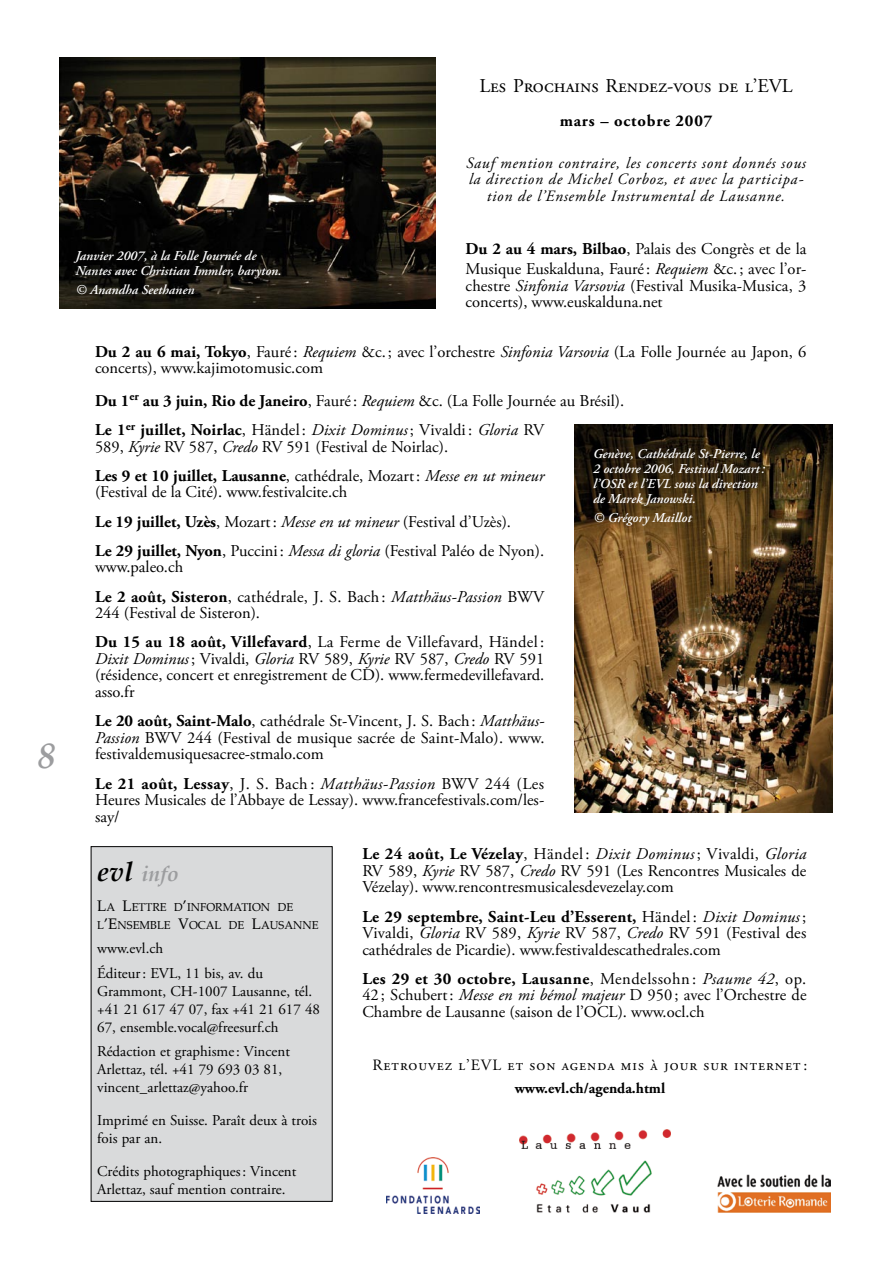
<style>
.page{position:relative;width:893px;height:1263px;background:#fff}
.page>*{position:absolute;margin:0;border:0;box-sizing:border-box;transform-origin:0 0}
.t1{font:italic 700 21px "Palatino";color:#9c9d9f}
.t2{font:19.5px "Adobe Garamond Pro";color:#000}
.t3{font:16.5px/16.5px "Adobe Garamond Pro";color:#000}
.t4{font:16.5px/29.2px "Adobe Garamond Pro";letter-spacing:-.02em;color:#000}
.t5{font:700 16.5px "Adobe Garamond Pro";letter-spacing:.05em;color:#000}
.t6{font:italic 15.75px/16.5px "Adobe Garamond Pro";letter-spacing:.05em;color:#000;text-align:center}
.t7{font:15.75px "Adobe Garamond Pro";letter-spacing:.065em;color:#000}
.t8{font:15px/18px "Adobe Garamond Pro";color:#000}
.t9{font:700 15px "Adobe Garamond Pro";color:#000}
.t10{font:italic 600 13.5px/15px "Adobe Garamond Pro";color:#fff}
.t11{font:11.25px/18px "Palatino";color:#000}
.s1{font-weight:700}
.s2{font-style:italic}
.s3{font-size:27px;color:#000}
.s4{font-size:15px}
</style>
<div class="page">
<img style="left:520px;top:1129px;width:151px;height:19px">
<img style="left:536px;top:1160px;width:116px;height:53px">
<img style="left:717px;top:1175px;width:114px;height:37px">
<img style="left:387px;top:1158px;width:93px;height:55px">
<img style="left:60px;top:57px;width:376px;height:251px">
<img style="left:574px;top:424px;width:259px;height:388px">
<div style="left:91px;top:847px;width:241px;height:354px;background:#d9dadb"></div>
<div style="left:91px;top:846px;width:242px;height:356px;border:1px solid #000"></div>
<p class="t2" style="left:479px;top:74px;width:315px">Les Prochains Rendez-vous de l’EVL</p>
<p class="t5" style="left:560px;top:111px;width:154px">mars – octobre 2007</p>
<p class="t6" style="left:466px;top:155px;width:341px">Sauf mention contraire, les concerts sont donnés sous la direction de Michel Corboz, et avec la participa&shy;tion de l’Ensemble Instrumental de Lausanne.</p>
<p class="t4" style="left:466px;top:240px;width:342px;line-height:19.8px"><span class="s1">Du 2 au 4 mars, Bilbao</span>, Palais des Congrès et de la<br>Musique Euskalduna, Fauré: <span class="s2">Requiem</span> &amp;c.; avec l’or-</p>
<p class="t3" style="left:466px;top:278px;width:342px">chestre <span class="s2">Sinfonia Varsovia</span> (Festival Musika-Musica, 3 concerts), www.euskalduna.net</p>
<p class="t3" style="left:95px;top:344px;width:713px"><span class="s1">Du 2 au 6 mai, Tokyo</span>, Fauré: <span class="s2">Requiem</span> &amp;c. ; avec l’orchestre <span class="s2">Sinfonia Varsovia</span> (La Folle Journée au Japon, 6 concerts), www.kajimotomusic.com</p>
<p class="t3" style="left:95px;top:387px;width:531px;line-height:29.2px"><span class="s1">Du 1</span><sup>er</sup> <span class="s1">au 3 juin, Rio de Janeiro</span>, Fauré: <span class="s2">Requiem</span> &amp;c. (La Folle Journée au Brésil).<br><span class="s1">Le 1</span><sup>er</sup> <span class="s1">juillet, Noirlac</span>, Händel : <span class="s2">Dixit Dominus</span> ; Vivaldi : <span class="s2">Gloria</span> RV</p>
<p class="t3" style="left:95px;top:432px;width:451px;line-height:29.2px">589, <span class="s2">Kyrie</span> RV 587, <span class="s2">Credo</span> RV 591 (Festival de Noirlac).<br><span class="s1">Les 9 et 10 juillet, Lausanne</span>, cathédrale, Mozart: <span class="s2">Messe en ut mineur</span></p>
<p class="t4" style="left:95px;top:478px;width:451px">(Festival de la Cité). www.festivalcite.ch<br><span class="s1">Le 19 juillet, Uzès</span>, Mozart: <span class="s2">Messe en ut mineur</span> (Festival d’Uzès).<br><span class="s1">Le 29 juillet, Nyon</span>, Puccini: <span class="s2">Messa di gloria</span> (Festival Paléo de Nyon).</p>
<p class="t3" style="left:95px;top:553px;width:451px;line-height:29.2px">www.paleo.ch<br><span class="s1">Le 2 août, Sisteron</span>, cathédrale, J. S. Bach : <span class="s2">Matthäus-Passion</span> BWV</p>
<p class="t3" style="left:95px;top:599px;width:451px;line-height:29.2px">244 (Festival de Sisteron).<br><span class="s1">Du 15 au 18 août, Villefavard</span>, La Ferme de Villefavard, Händel :</p>
<p class="t3" style="left:95px;top:651px;width:451px;text-align:justify"><span class="s2">Dixit Dominus</span>; Vivaldi, <span class="s2">Gloria</span> RV 589, <span class="s2">Kyrie</span> RV 587, <span class="s2">Credo</span> RV 591 (résidence, concert et enregistrement de CD). www.fermedevillefavard. asso.fr</p>
<p class="t3" style="left:95px;top:713px;width:451px;text-align:justify"><span class="s1">Le 20 août, Saint-Malo</span>, cathédrale St-Vincent, J. S. Bach: <span class="s2">Matthäus-Passion</span> BWV 244 (Festival de musique sacrée de Saint-Malo). www. festivaldemusiquesacree-stmalo.com</p>
<p class="t3" style="left:95px;top:776px;width:451px;text-align:justify"><span class="s1">Le 21 août, Lessay</span>, J. S. Bach : <span class="s2">Matthäus-Passion</span> BWV 244 (Les Heures Musicales de l’Abbaye de Lessay). www.francefestivals.com/les&shy;say/</p>
<p class="t3" style="left:362px;top:846px;width:446px;text-align:justify"><span class="s1">Le 24 août, Le Vézelay</span>, Händel : <span class="s2">Dixit Dominus</span> ; Vivaldi, <span class="s2">Gloria </span>RV 589, <span class="s2">Kyrie</span> RV 587, <span class="s2">Credo</span> RV 591 (Les Rencontres Musicales de Vézelay). www.rencontresmusicalesdevezelay.com</p>
<p class="t3" style="left:362px;top:909px;width:446px;text-align:justify"><span class="s1">Le 29 septembre, Saint-Leu d’Esserent,</span> Händel : <span class="s2">Dixit Dominus</span> ; Vivaldi, <span class="s2">Gloria</span> RV 589, <span class="s2">Kyrie</span> RV 587, <span class="s2">Credo</span> RV 591 (Festival des cathédrales de Picardie). www.festivaldescathedrales.com</p>
<p class="t3" style="left:362px;top:971px;width:446px;text-align:justify"><span class="s1">Les 29 et 30 octobre, Lausanne</span>, Mendelssohn : <span class="s2">Psaume 42</span>, op.<br>42 ; Schubert: <span class="s2">Messe en mi bémol majeur</span> D 950 ; avec l’Orchestre de Chambre de Lausanne (saison de l’OCL). www.ocl.ch</p>
<p class="t7" style="left:372px;top:1055px;width:437px">Retrouvez l’EVL et son agenda mis à jour sur internet :</p>
<p class="t9" style="left:515px;top:1079px;width:152px">www.evl.ch/agenda.html</p>
<p class="t10" style="left:75px;top:248px;width:208px">Janvier 2007, à la Folle Journée de<br>Nantes avec Christian Immler, baryton.</p>
<p class="t10" style="left:75px;top:283px;width:120px">© Anandha Seethanen</p>
<p class="t10" style="left:593px;top:446px;width:173px">Genève, Cathédrale St-Pierre, le<br>2 octobre 2006, Festival Mozart: l’OSR et l’EVL sous la direction de Marek Janowski.</p>
<p class="t10" style="left:593px;top:511px;width:100px">© Grégory Maillot</p>
<p class="t1" style="left:97px;top:861px;width:83px"><span class="s3">evl</span> info</p>
<p class="t11" style="left:97px;top:899px;width:223px"><span class="s4">L</span>A <span class="s4">L</span>ETTRE D<span class="s4">’</span>INFORMATION DE<br>L<span class="s4">’E</span>NSEMBLE <span class="s4">V</span>OCAL DE <span class="s4">L</span>AUSANNE</p>
<p class="t8" style="left:97px;top:937px;width:167px;line-height:24.3px">www.evl.ch<br>Éditeur: EVL, 11 bis, av. du</p>
<p class="t8" style="left:97px;top:982px;width:224px">Grammont, CH-1007 Lausanne, tél. +41 21 617 47 07, fax +41 21 617 48<br>67, ensemble.vocal@freesurf.ch</p>
<p class="t8" style="left:97px;top:1043px;width:194px">Rédaction et graphisme: Vincent<br>Arlettaz, tél. +41 79 693 03 81, vincent_arlettaz@yahoo.fr</p>
<p class="t8" style="left:97px;top:1111px;width:221px">Imprimé en Suisse. Paraît deux à trois fois par an.</p>
<p class="t8" style="left:97px;top:1162px;width:201px">Crédits photographiques: Vincent<br>Arlettaz, sauf mention contraire.</p>
</div>
